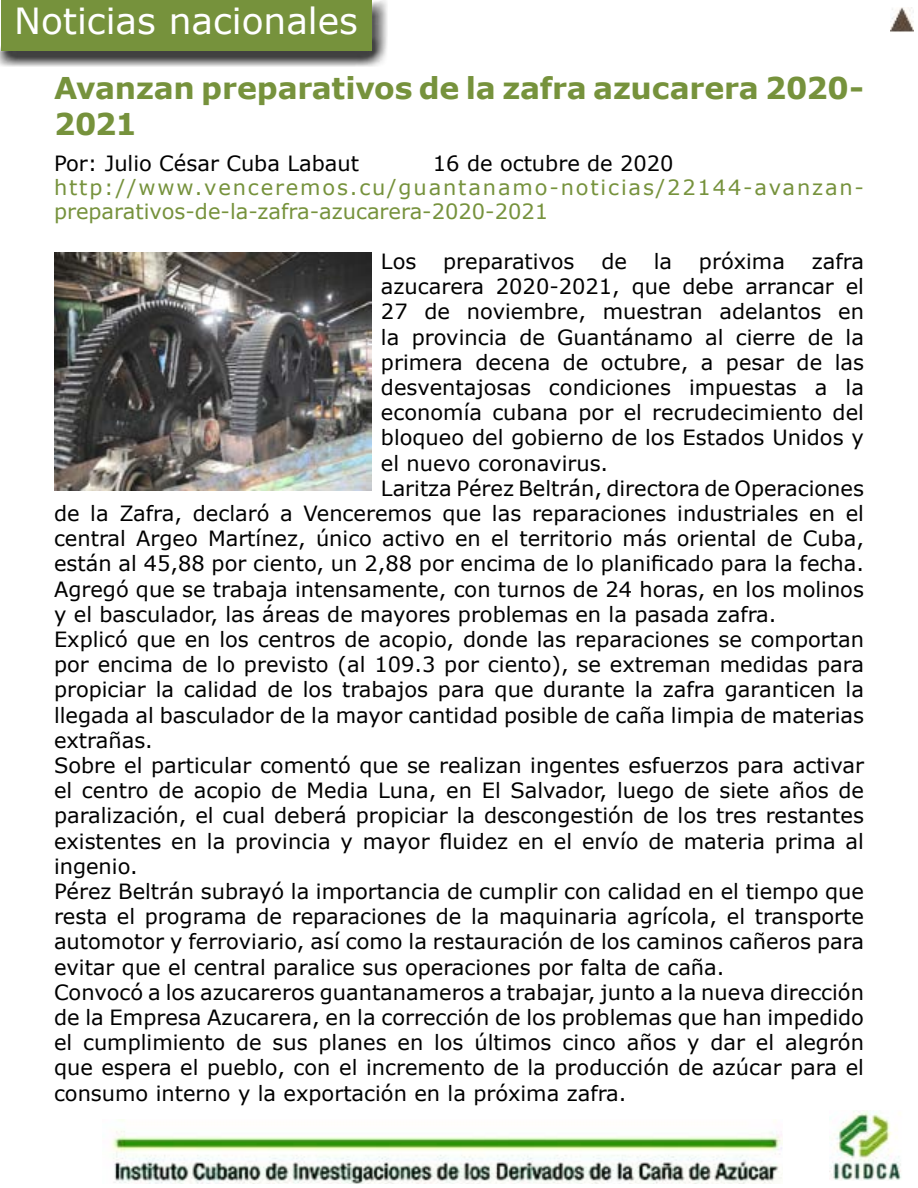
<style>
.page{position:relative;width:918px;height:1188px;background:#fff}
.page>*{position:absolute;margin:0;border:0;box-sizing:border-box;transform-origin:0 0}
.t1{font:36px "Verdana";color:#fff}
.t2{font:700 30px/36px "Verdana";letter-spacing:-.01em;color:#76923c}
.t3{font:21px "Verdana";color:#000}
.t4{font:21px/24px "Verdana";letter-spacing:.085em;color:#76923c}
</style>
<div class="page">
<img style="left:831px;top:1110px;width:70px;height:70px">
<img style="left:111px;top:1119px;width:672px;height:65px">
<div style="left:0;top:0;width:387px;height:67px;background:#000;opacity:.75"></div>
<div style="left:2px;top:0;width:370px;height:51px;background:#76923c"></div>
<img style="left:891px;top:7px;width:23px;height:25px">
<img style="left:54px;top:253px;width:318px;height:237px">
<h1 class="t1" style="left:14px;top:-4px;width:345px">Noticias nacionales</h1>
<h2 class="t2" style="left:54px;top:69px;width:812px">Avanzan preparativos de la zafra azucarera 2020-<br>2021</h2>
<p class="t3" style="left:54px;top:149px;width:307px">Por: Julio César Cuba Labaut</p>
<p class="t3" style="left:433px;top:149px;width:242px">16 de octubre de 2020</p>
<p class="t4" style="left:54px;top:176px;width:812px">http://www.venceremos.cu/guantanamo-noticias/22144-avanzan&shy;preparativos-de-la-zafra-azucarera-2020-2021</p>
<p class="t3" style="left:381px;top:247px;width:37px">Los</p>
<p class="t3" style="left:443px;top:247px;width:133px">preparativos</p>
<p class="t3" style="left:601px;top:247px;width:27px">de</p>
<p class="t3" style="left:654px;top:247px;width:20px">la</p>
<p class="t3" style="left:699px;top:247px;width:88px">próxima</p>
<p class="t3" style="left:812px;top:247px;width:54px">zafra</p>
<p class="t3" style="left:381px;top:272px;width:484px">azucarera 2020-2021, que debe arrancar el</p>
<p class="t3" style="left:381px;top:297px;width:485px">27 de noviembre, muestran adelantos en</p>
<p class="t3" style="left:381px;top:323px;width:485px">la provincia de Guantánamo al cierre de la</p>
<p class="t3" style="left:381px;top:348px;width:485px">primera decena de octubre, a pesar de las</p>
<p class="t3" style="left:381px;top:373px;width:485px">desventajosas condiciones impuestas a la</p>
<p class="t3" style="left:381px;top:398px;width:485px">economía cubana por el recrudecimiento del</p>
<p class="t3" style="left:381px;top:423px;width:485px">bloqueo del gobierno de los Estados Unidos y</p>
<p class="t3" style="left:381px;top:449px;width:229px">el nuevo coronavirus.</p>
<p class="t3" style="left:381px;top:474px;width:485px">Laritza Pérez Beltrán, directora de Operaciones</p>
<p class="t3" style="left:54px;top:499px;width:812px">de la Zafra, declaró a Venceremos que las reparaciones industriales en el</p>
<p class="t3" style="left:54px;top:524px;width:812px">central Argeo Martínez, único activo en el territorio más oriental de Cuba,</p>
<p class="t3" style="left:54px;top:549px;width:812px">están al 45,88 por ciento, un 2,88 por encima de lo planificado para la fecha.</p>
<p class="t3" style="left:54px;top:575px;width:811px">Agregó que se trabaja intensamente, con turnos de 24 horas, en los molinos</p>
<p class="t3" style="left:54px;top:600px;width:724px">y el basculador, las áreas de mayores problemas en la pasada zafra.</p>
<p class="t3" style="left:54px;top:625px;width:812px">Explicó que en los centros de acopio, donde las reparaciones se comportan</p>
<p class="t3" style="left:54px;top:650px;width:812px">por encima de lo previsto (al 109.3 por ciento), se extreman medidas para</p>
<p class="t3" style="left:54px;top:675px;width:812px">propiciar la calidad de los trabajos para que durante la zafra garanticen la</p>
<p class="t3" style="left:54px;top:701px;width:812px">llegada al basculador de la mayor cantidad posible de caña limpia de materias</p>
<p class="t3" style="left:54px;top:726px;width:100px">extrañas.</p>
<p class="t3" style="left:54px;top:751px;width:812px">Sobre el particular comentó que se realizan ingentes esfuerzos para activar</p>
<p class="t3" style="left:54px;top:776px;width:812px">el centro de acopio de Media Luna, en El Salvador, luego de siete años de</p>
<p class="t3" style="left:54px;top:801px;width:812px">paralización, el cual deberá propiciar la descongestión de los tres restantes</p>
<p class="t3" style="left:54px;top:827px;width:811px">existentes en la provincia y mayor fluidez en el envío de materia prima al</p>
<p class="t3" style="left:54px;top:852px;width:85px">ingenio.</p>
<p class="t3" style="left:54px;top:877px;width:812px">Pérez Beltrán subrayó la importancia de cumplir con calidad en el tiempo que</p>
<p class="t3" style="left:54px;top:902px;width:812px">resta el programa de reparaciones de la maquinaria agrícola, el transporte</p>
<p class="t3" style="left:54px;top:927px;width:812px">automotor y ferroviario, así como la restauración de los caminos cañeros para</p>
<p class="t3" style="left:54px;top:953px;width:672px">evitar que el central paralice sus operaciones por falta de caña.</p>
<p class="t3" style="left:54px;top:978px;width:812px">Convocó a los azucareros guantanameros a trabajar, junto a la nueva dirección</p>
<p class="t3" style="left:54px;top:1003px;width:812px">de la Empresa Azucarera, en la corrección de los problemas que han impedido</p>
<p class="t3" style="left:54px;top:1028px;width:812px">el cumplimiento de sus planes en los últimos cinco años y dar el alegrón</p>
<p class="t3" style="left:54px;top:1053px;width:812px">que espera el pueblo, con el incremento de la producción de azúcar para el</p>
<p class="t3" style="left:54px;top:1079px;width:574px">consumo interno y la exportación en la próxima zafra.</p>
</div>
